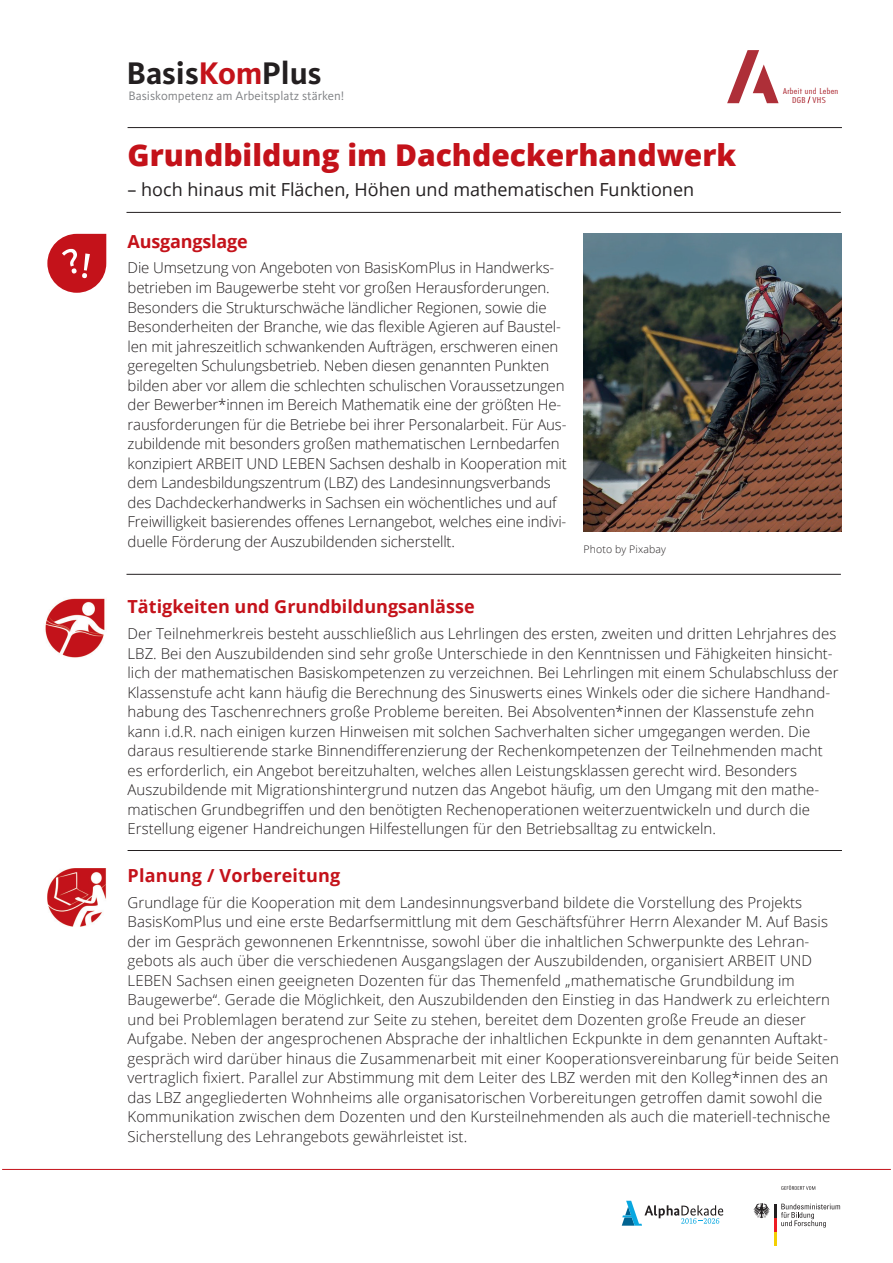
<style>
.page{position:relative;width:893px;height:1263px;background:#fff}
.page>*{position:absolute;margin:0;border:0;box-sizing:border-box;transform-origin:0 0}
.t1{font:700 32.4px "Kievit";color:#231f20}
.t2{font:800 30px "Open Sans";color:#c4121a}
.t3{font:700 18px "Open Sans";color:#c4121a}
.t4{font:18px "Open Sans";color:#231f20}
.t5{font:300 15px/19.5px "Open Sans";color:#231f20}
.t6{font:12.75px "Kievit";color:#808285}
.t7{font:300 10.5px "Open Sans";letter-spacing:.01em;color:#231f20}
.t8{font:300 condensed 7.95px/9px "Futura";letter-spacing:.03em;color:#ae2f38;text-align:center;scale:1.33 1}
.s1{color:#c4121a}
</style>
<div class="page">
<hr style="left:126px;top:212px;width:715px;height:1px;background:#231f20">
<svg style="left:47px;top:234px;width:59px;height:59px"></svg>
<img style="left:584px;top:234px;width:258px;height:297px">
<img style="left:45px;top:598px;width:60px;height:60px">
<hr style="left:126px;top:574px;width:715px;height:1px;background:#231f20">
<img style="left:47px;top:868px;width:59px;height:59px">
<hr style="left:128px;top:850px;width:714px;height:1px;background:#231f20">
<hr style="left:2px;top:1169px;width:889px;height:1px;background:#c4121a">
<svg style="left:807px;top:96px;width:4px;height:8px"></svg>
<svg style="left:727px;top:50px;width:52px;height:53px"></svg>
<hr style="left:128px;top:127px;width:714px;height:1px;background:#231f20">
<svg style="left:753px;top:1203px;width:87px;height:42px"></svg>
<svg style="left:781px;top:1185px;width:34px;height:5px"></svg>
<svg style="left:622px;top:1201px;width:101px;height:25px"></svg>
<h1 class="t1" style="left:126px;top:53px;width:197px">Basis<span class="s1">Kom</span>Plus</h1>
<p class="t6" style="left:128px;top:89px;width:217px">Basiskompetenz am Arbeitsplatz stärken!</p>
<h2 class="t2" style="left:128px;top:133px;width:610px">Grundbildung im Dachdeckerhandwerk</h2>
<p class="t4" style="left:128px;top:178px;width:568px">– hoch hinaus mit Flächen, Höhen und mathematischen Funktionen</p>
<p class="t3" style="left:128px;top:228px;width:122px">Ausgangslage</p>
<p class="t5" style="left:128px;top:258px;width:441px">Die Umsetzung von Angeboten von BasisKomPlus in Handwerks&shy;betrieben im Baugewerbe steht vor großen Herausforderungen.<br>Besonders die Strukturschwäche ländlicher Regionen, sowie die Besonderheiten der Branche, wie das flexible Agieren auf Baustel&shy;len mit jahreszeitlich schwankenden Aufträgen, erschweren einen geregelten Schulungsbetrieb. Neben diesen genannten Punkten bilden aber vor allem die schlechten schulischen Voraussetzungen der Bewerber*innen im Bereich Mathematik eine der größten He&shy;rausforderungen für die Betriebe bei ihrer Personalarbeit. Für Aus&shy;zubildende mit besonders großen mathematischen Lernbedarfen konzipiert ARBEIT UND LEBEN Sachsen deshalb in Kooperation mit dem Landesbildungszentrum (LBZ) des Landesinnungsverbands des Dachdeckerhandwerks in Sachsen ein wöchentliches und auf Freiwilligkeit basierendes offenes Lernangebot, welches eine indivi&shy;duelle Förderung der Auszubildenden sicherstellt.</p>
<p class="t7" style="left:584px;top:542px;width:84px">Photo by Pixabay</p>
<p class="t8" style="left:783px;top:86px;width:43px">Arbeit und Leben<br>DGB VHS</p>
<p class="t3" style="left:128px;top:594px;width:349px">Tätigkeiten und Grundbildungsanlässe</p>
<p class="t5" style="left:128px;top:623px;width:712px">Der Teilnehmerkreis besteht ausschließlich aus Lehrlingen des ersten, zweiten und dritten Lehrjahres des LBZ. Bei den Auszubildenden sind sehr große Unterschiede in den Kenntnissen und Fähigkeiten hinsicht&shy;lich der mathematischen Basiskompetenzen zu verzeichnen. Bei Lehrlingen mit einem Schulabschluss der Klassenstufe acht kann häufig die Berechnung des Sinuswerts eines Winkels oder die sichere Handhand&shy;habung des Taschenrechners große Probleme bereiten. Bei Absolventen*innen der Klassenstufe zehn kann i.d.R. nach einigen kurzen Hinweisen mit solchen Sachverhalten sicher umgegangen werden. Die daraus resultierende starke Binnendifferenzierung der Rechenkompetenzen der Teilnehmenden macht es erforderlich, ein Angebot bereitzuhalten, welches allen Leistungsklassen gerecht wird. Besonders Auszubildende mit Migrationshintergrund nutzen das Angebot häufig, um den Umgang mit den mathe&shy;matischen Grundbegriffen und den benötigten Rechenoperationen weiterzuentwickeln und durch die Erstellung eigener Handreichungen Hilfestellungen für den Betriebsalltag zu entwickeln.</p>
<p class="t3" style="left:128px;top:863px;width:214px">Planung / Vorbereitung</p>
<p class="t5" style="left:128px;top:892px;width:713px">Grundlage für die Kooperation mit dem Landesinnungsverband bildete die Vorstellung des Projekts BasisKomPlus und eine erste Bedarfsermittlung mit dem Geschäftsführer Herrn Alexander M. Auf Basis der im Gespräch gewonnenen Erkenntnisse, sowohl über die inhaltlichen Schwerpunkte des Lehran&shy;gebots als auch über die verschiedenen Ausgangslagen der Auszubildenden, organisiert ARBEIT UND LEBEN Sachsen einen geeigneten Dozenten für das Themenfeld „mathematische Grundbildung im Baugewerbe“. Gerade die Möglichkeit, den Auszubildenden den Einstieg in das Handwerk zu erleichtern und bei Problemlagen beratend zur Seite zu stehen, bereitet dem Dozenten große Freude an dieser Aufgabe. Neben der angesprochenen Absprache der inhaltlichen Eckpunkte in dem genannten Auftakt&shy;gespräch wird darüber hinaus die Zusammenarbeit mit einer Kooperationsvereinbarung für beide Seiten vertraglich fixiert. Parallel zur Abstimmung mit dem Leiter des LBZ werden mit den Kolleg*innen des an das LBZ angegliederten Wohnheims alle organisatorischen Vorbereitungen getroffen damit sowohl die Kommunikation zwischen dem Dozenten und den Kursteilnehmenden als auch die materiell-technische Sicherstellung des Lehrangebots gewährleistet ist.</p>
</div>
